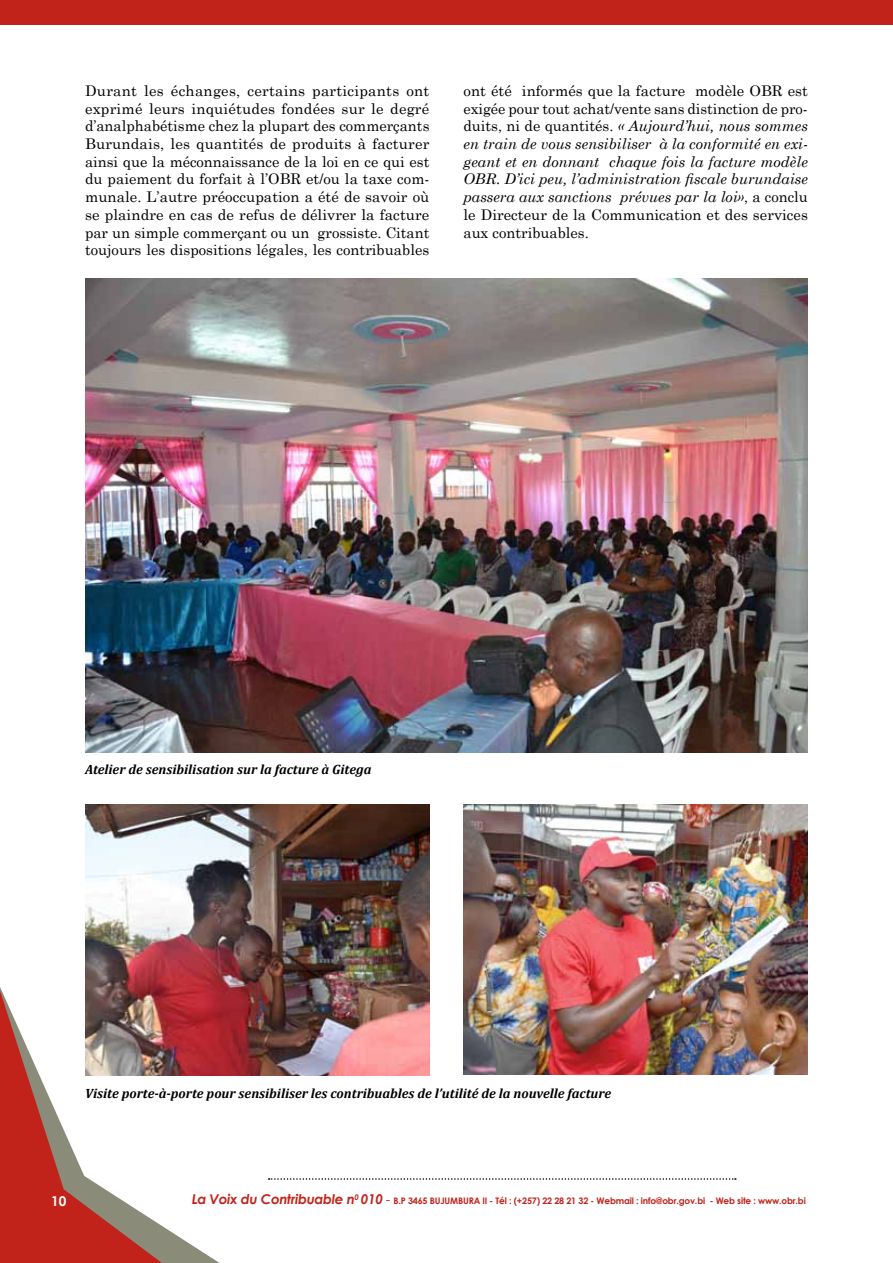
<style>
.page{position:relative;width:893px;height:1263px;background:#fff}
.page>*{position:absolute;margin:0;border:0;box-sizing:border-box;transform-origin:0 0}
.t1{font:14.7px/17.7px "Century Schoolbook";color:#000;text-align:justify}
.t2{font:italic 14.7px/17.7px "Century Schoolbook";color:#000;text-align:justify}
.t3{font:italic 700 13.5px "Cambria";color:#000}
.t4{font:700 13.5px "Century Gothic";color:#fff}
.t5{font:700 9px "Century Gothic";letter-spacing:-.02em;color:#c1231b}
.s1{font-style:normal}
.s2{font-style:italic;font-size:13.5px}
.s3{font-weight:400;font-size:13.5px}
</style>
<div class="page">
<svg style="left:0;top:987px;width:269px;height:276px"></svg>
<svg style="left:0;top:990px;width:162px;height:273px"></svg>
<svg style="left:269px;top:1178px;width:467px;height:2px"></svg>
<div style="left:0;top:0;width:893px;height:24px;background:#c1231b"></div>
<img style="left:85px;top:279px;width:723px;height:474px">
<img style="left:85px;top:805px;width:344px;height:271px">
<img style="left:463px;top:805px;width:345px;height:270px">
<p class="t1" style="left:85px;top:81px;width:346px">Durant les échanges, certains participants ont exprimé leurs inquiétudes fondées sur le degré d’analphabétisme chez la plupart des commerçants Burundais, les quantités de produits à facturer ainsi que la méconnaissance de la loi en ce qui est du paiement du forfait à l’OBR et/ou la taxe com&shy;munale. L’autre préoccupation a été de savoir où se plaindre en cas de refus de délivrer la facture par un simple commerçant ou un grossiste. Citant toujours les dispositions légales, les contribuables</p>
<p class="t2" style="left:463px;top:81px;width:346px"><span class="s1">ont été informés que la facture modèle OBR est exigée pour tout achat/vente sans distinction de pro&shy;duits, ni de quantités.</span> « Aujourd’hui, nous sommes en train de vous sensibiliser à la conformité en exi&shy;geant et en donnant chaque fois la facture modèle OBR. D’ici peu, l’administration fiscale burundaise passera aux sanctions prévues par la loi»<span class="s1">, a conclu le Directeur de la Communication et des services aux contribuables.</span></p>
<p class="t3" style="left:85px;top:760px;width:288px">Atelier de sensibilisation sur la facture à Gitega</p>
<p class="t3" style="left:85px;top:1084px;width:528px">Visite porte-à-porte pour sensibiliser les contribuables de l’utilité de la nouvelle facture</p>
<p class="t4" style="left:51px;top:1190px;width:17px">10</p>
<p class="t5" style="left:192px;top:1194px;width:616px"><span class="s2">La Voix du Contribuable n</span><sup>0</sup> <span class="s2">010</span> <span class="s3">-</span> B.P 3465 BUJUMBURA II - Tél : (+257) 22 28 21 32 - Webmail : info@obr.gov.bi - Web site : www.obr.bi</p>
</div>
